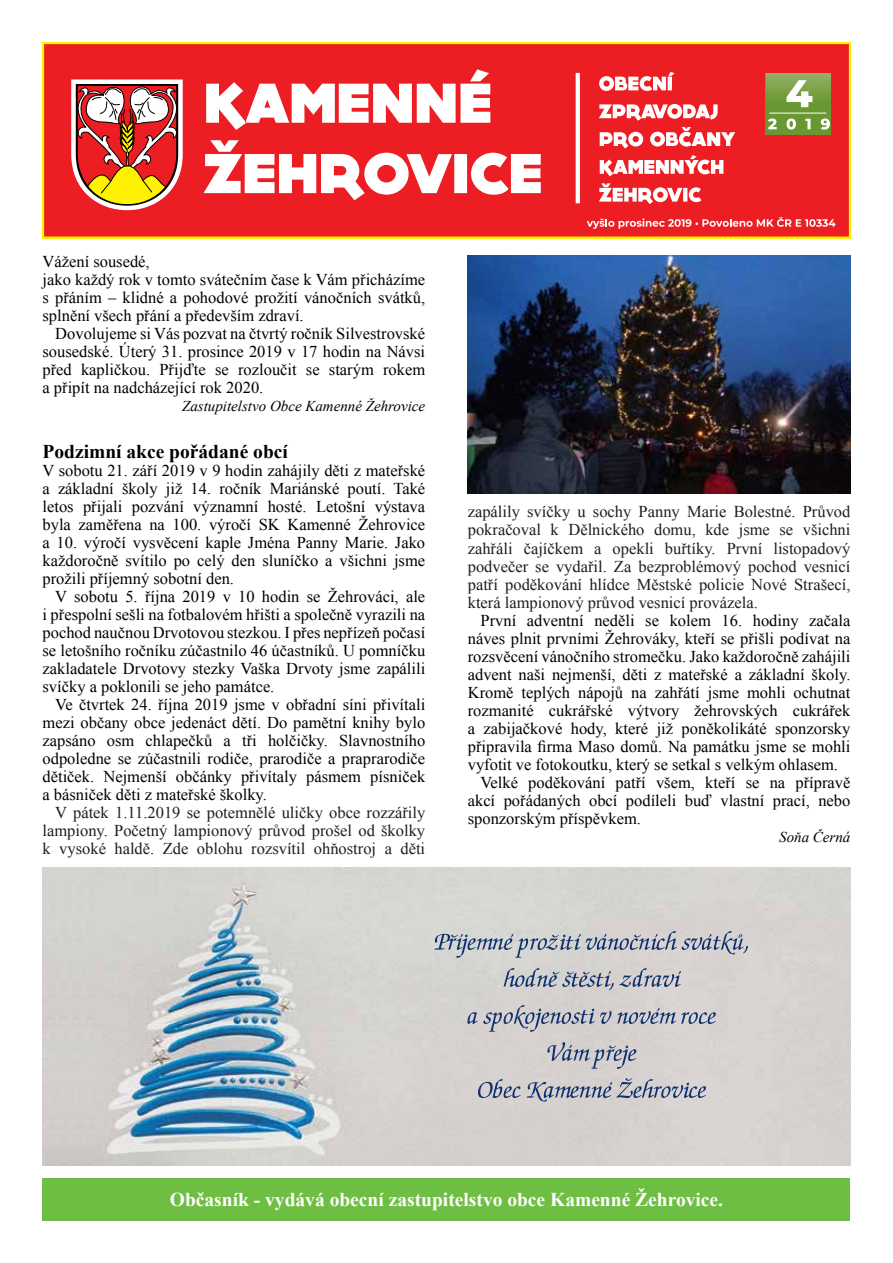
<style>
.page{position:relative;width:893px;height:1263px;background:#fff}
.page>*{position:absolute;margin:0;border:0;box-sizing:border-box;transform-origin:0 0}
.t1{font:700 19.5px "Times New Roman";color:#fff}
.t2{font:700 19.5px "Times New Roman";color:#000}
.t3{font:16.5px/18px "Times New Roman";color:#000;text-align:justify}
.t4{font:16.5px/18px "Times New Roman";color:#1c1e21;text-align:justify}
.t5{font:italic 15px "Times New Roman";color:#000}
</style>
<div class="page">
<div style="left:43px;top:1178px;width:807px;height:42px;background:#6fbe44"></div>
<div style="left:43px;top:43px;width:807px;height:195px;background:#ed1d24"></div>
<svg style="left:576px;top:73px;width:4px;height:130px"></svg>
<svg style="left:69px;top:77px;width:116px;height:149px"></svg>
<div style="left:766px;top:73px;width:65px;height:61px;background:#699732"></div>
<img style="left:766px;top:73px;width:65px;height:35px">
<svg style="left:786px;top:80px;width:26px;height:27px"></svg>
<hr style="left:769px;top:113px;width:57px;height:1px;background:#fff">
<svg style="left:768px;top:118px;width:9px;height:11px"></svg>
<svg style="left:786px;top:118px;width:10px;height:12px"></svg>
<svg style="left:805px;top:119px;width:5px;height:10px"></svg>
<svg style="left:821px;top:118px;width:9px;height:12px"></svg>
<svg style="left:203px;top:69px;width:338px;height:131px"></svg>
<svg style="left:599px;top:72px;width:136px;height:132px"></svg>
<svg style="left:587px;top:217px;width:248px;height:12px;background:#f1585d"></svg>
<img style="left:468px;top:255px;width:382px;height:238px">
<img style="left:94px;top:867px;width:625px;height:298px">
<div style="left:68px;top:867px;width:13px;height:298px;background:#d3d0cd"></div>
<div style="left:43px;top:867px;width:12px;height:298px;background:#d3d0cd"></div>
<svg style="left:434px;top:931px;width:314px;height:170px;background:#c4c4c6"></svg>
<p class="t3" style="left:43px;top:252px;width:384px;text-align:left">Vážení sousedé,<br>jako každý rok v tomto svátečním čase k Vám přicházíme s přáním – klidné a pohodové prožití vánočních svátků, splnění všech přání a především zdraví.</p>
<p class="t3" style="left:43px;top:324px;width:384px;text-indent:13px">Dovolujeme si Vás pozvat na čtvrtý ročník Silvestrovské sousedské. Úterý 31. prosince 2019 v 17 hodin na Návsi před kapličkou. Přijďte se rozloučit se starým rokem a připít na nadcházející rok 2020.</p>
<p class="t5" style="left:182px;top:395px;width:245px">Zastupitelstvo Obce Kamenné Žehrovice</p>
<p class="t2" style="left:43px;top:438px;width:247px">Podzimní akce pořádané obcí</p>
<p class="t3" style="left:43px;top:461px;width:384px">V sobotu 21. září 2019 v 9 hodin zahájily děti z mateřské a základní školy již 14. ročník Mariánské poutí. Také letos přijali pozvání významní hosté. Letošní výstava byla zaměřena na 100. výročí SK Kamenné Žehrovice a 10. výročí vysvěcení kaple Jména Panny Marie. Jako každoročně svítilo po celý den sluníčko a všichni jsme prožili příjemný sobotní den.</p>
<p class="t3" style="left:43px;top:587px;width:384px;text-indent:13px">V sobotu 5. října 2019 v 10 hodin se Žehrováci, ale i přespolní sešli na fotbalovém hřišti a společně vyrazili na pochod naučnou Drvotovou stezkou. I přes nepřízeň počasí se letošního ročníku zúčastnilo 46 účastníků. U pomníčku zakladatele Drvotovy stezky Vaška Drvoty jsme zapálili svíčky a poklonili se jeho památce.</p>
<p class="t3" style="left:43px;top:695px;width:384px;text-indent:13px">Ve čtvrtek 24. října 2019 jsme v obřadní síni přivítali mezi občany obce jedenáct dětí. Do pamětní knihy bylo zapsáno osm chlapečků a tři holčičky. Slavnostního odpoledne se zúčastnili rodiče, prarodiče a praprarodiče dětiček. Nejmenší občánky přivítaly pásmem písniček a básniček děti z mateřské školky.</p>
<p class="t4" style="left:43px;top:803px;width:384px;text-indent:13px">V pátek 1.11.2019 se potemnělé uličky obce rozzářily lampiony. Početný lampionový průvod prošel od školky k vysoké haldě. Zde oblohu rozsvítil ohňostroj a děti</p>
<p class="t4" style="left:468px;top:503px;width:384px">zapálily svíčky u sochy Panny Marie Bolestné. Průvod pokračoval k Dělnického domu, kde jsme se všichni zahřáli čajíčkem a opekli buřtíky. První listopadový podvečer se vydařil. Za bezproblémový pochod vesnicí patří poděkování hlídce Městské policie Nové Strašecí, která lampionový průvod vesnicí provázela.</p>
<p class="t3" style="left:480px;top:611px;width:371px">První adventní neděli se kolem 16. hodiny začala</p>
<p class="t3" style="left:468px;top:629px;width:384px">náves plnit prvními Žehrováky, kteří se přišli podívat na</p>
<p class="t3" style="left:468px;top:647px;width:384px">rozsvěcení vánočního stromečku. Jako každoročně zahájili</p>
<p class="t3" style="left:468px;top:665px;width:384px">advent naši nejmenší, děti z mateřské a základní školy.</p>
<p class="t3" style="left:468px;top:683px;width:384px">Kromě teplých nápojů na zahřátí jsme mohli ochutnat</p>
<p class="t3" style="left:468px;top:701px;width:384px">rozmanité cukrářské výtvory žehrovských cukrářek</p>
<p class="t3" style="left:468px;top:719px;width:384px">a zabijačkové hody, které již poněkolikáté sponzorsky</p>
<p class="t3" style="left:468px;top:737px;width:384px">připravila firma Maso domů. Na památku jsme se mohli</p>
<p class="t3" style="left:468px;top:755px;width:372px">vyfotit ve fotokoutku, který se setkal s velkým ohlasem.</p>
<p class="t3" style="left:480px;top:773px;width:371px">Velké poděkování patří všem, kteří se na přípravě</p>
<p class="t3" style="left:468px;top:791px;width:384px">akcí pořádaných obcí podíleli buď vlastní prací, nebo</p>
<p class="t3" style="left:468px;top:809px;width:175px">sponzorským příspěvkem.</p>
<p class="t5" style="left:779px;top:826px;width:73px">Soňa Černá</p>
<p class="t1" style="left:170px;top:1186px;width:555px">Občasník - vydává obecní zastupitelstvo obce Kamenné Žehrovice.</p>
</div>
